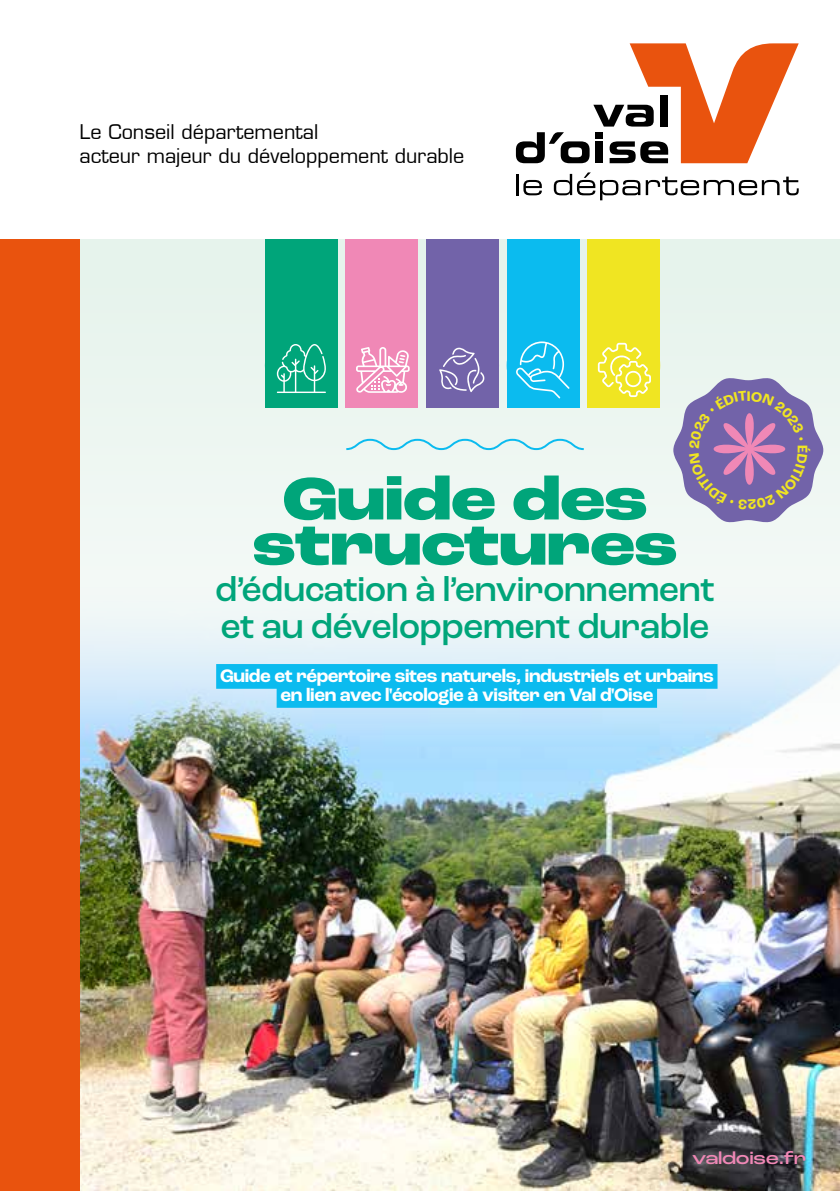
<style>
.page{position:relative;width:840px;height:1191px;background:#fff}
.page>*{position:absolute;margin:0;border:0;box-sizing:border-box;transform-origin:0 0}
.t1{font:800 expanded 62.8px/45.2px "Roc Grotesk";letter-spacing:-.02em;color:#00a57a;text-align:center}
.t2{font:500 36px/36.4px "Roc Grotesk";letter-spacing:-.02em;color:#00a57a}
.t3{font:19.8px/23.8px "Eurostile LT";color:#000}
.t4{font:700 19px/19px "Roc Grotesk";letter-spacing:-.02em;color:#fff;text-align:center}
.t5{font:500 expanded 18px "Roc Grotesk";letter-spacing:-.02em;color:#f088b6}
.t6{font:700 14.6px "Roc Grotesk";color:#f0e522}
</style>
<div class="page">
<div style="left:72px;top:228px;width:767px;height:768px;background:#eef7f2"></div>
<img style="left:79px;top:588px;width:760px;height:603px">
<div style="left:345px;top:238px;width:73px;height:170px;background:#f088b6"></div>
<svg style="left:356px;top:347px;width:53px;height:46px"></svg>
<div style="left:506px;top:238px;width:73px;height:170px;background:#0bbbef"></div>
<svg style="left:516px;top:341px;width:53px;height:57px"></svg>
<div style="left:587px;top:238px;width:72px;height:170px;background:#f0e522"></div>
<svg style="left:597px;top:343px;width:53px;height:54px"></svg>
<div style="left:426px;top:238px;width:72px;height:170px;background:#7263a9"></div>
<svg style="left:439px;top:347px;width:45px;height:45px"></svg>
<div style="left:265px;top:238px;width:72px;height:170px;background:#00a57a"></div>
<svg style="left:277px;top:344px;width:49px;height:49px"></svg>
<svg style="left:346px;top:438px;width:238px;height:13px"></svg>
<div style="left:216px;top:664px;width:501px;height:25px;background:#0bbbef"></div>
<div style="left:276px;top:683px;width:380px;height:25px;background:#0bbbef"></div>
<div style="left:0;top:0;width:79px;height:1191px;background:#e9530e"></div>
<div style="left:0;top:0;width:839px;height:238px;background:#fff"></div>
<hr style="left:515px;top:174px;width:3px;height:21px;background:#000">
<svg style="left:523px;top:180px;width:18px;height:15px"></svg>
<svg style="left:553px;top:172px;width:245px;height:28px"></svg>
<svg style="left:515px;top:43px;width:283px;height:120px"></svg>
<svg style="left:673px;top:378px;width:149px;height:145px"></svg>
<p class="t3" style="left:79px;top:120px;width:386px">Le Conseil départemental<br>acteur majeur du développement durable</p>
<h1 class="t1" style="left:252px;top:479px;width:427px">Guide des structures</h1>
<h2 class="t2" style="left:215px;top:571px;width:501px">d’éducation à l’environnement et au développement durable</h2>
<p class="t4" style="left:220px;top:666px;width:495px">Guide et répertoire sites naturels, industriels et urbains en lien avec l'écologie à visiter en Val d'Oise</p>
<p class="t6" style="left:746px;top:387px;width:5px">I</p>
<p class="t6" style="left:811px;top:445px;width:9px;rotate:90deg">É</p>
<p class="t5" style="left:691px;top:1146px;width:115px">valdoise.fr</p>
</div>
